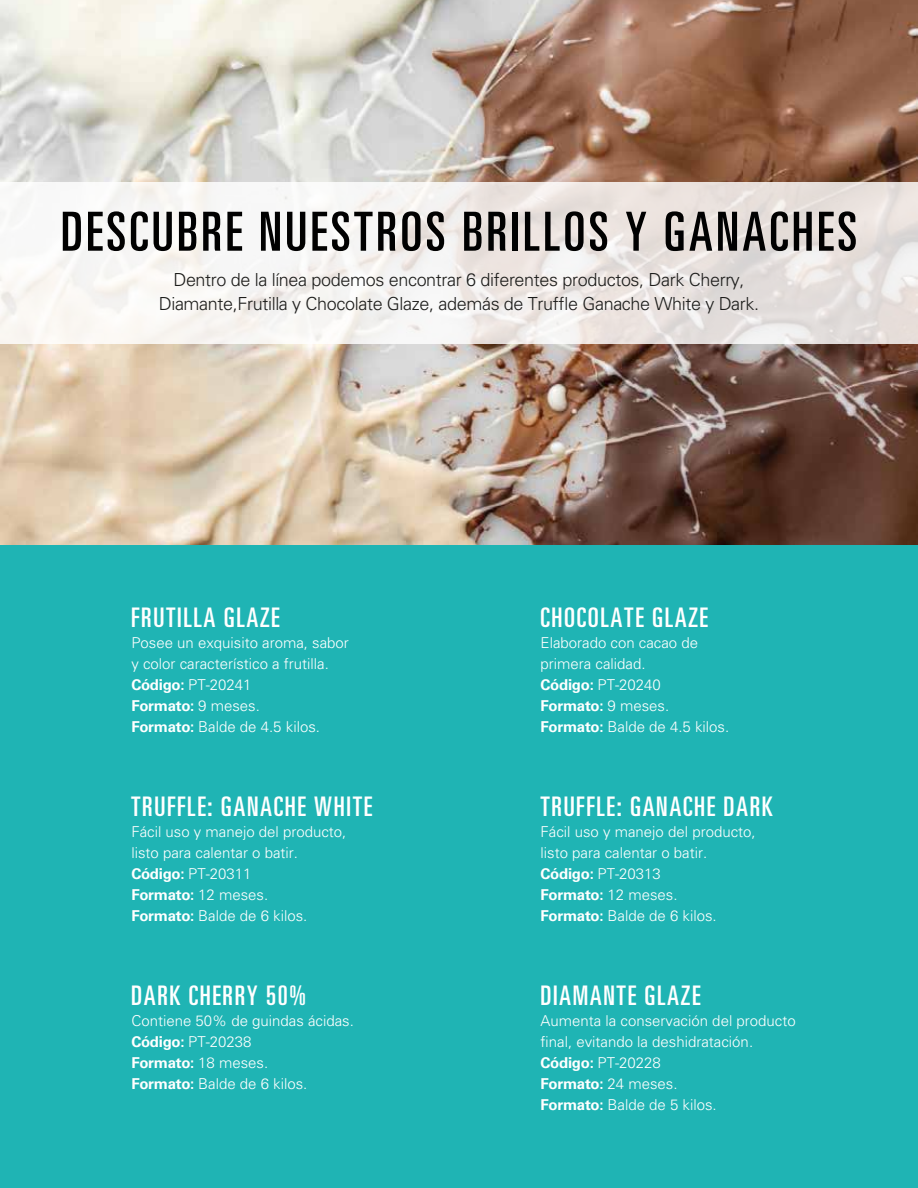
<style>
.page{position:relative;width:918px;height:1188px;background:#fff}
.page>*{position:absolute;margin:0;border:0;box-sizing:border-box;transform-origin:0 0}
.t1{font:ultra-condensed 54px "Univers LT Std";letter-spacing:.06em;color:#010101}
.t2{font:ultra-condensed 27px "Univers LT Std";letter-spacing:.06em;color:#fff}
.t3{font:300 18px/24.3px "Univers LT Std";letter-spacing:-.02em;color:#1d1d1b;text-align:center}
.t4{font:300 15px/21px "Univers LT Std";color:#fff}
.s1{font-weight:700}
</style>
<div class="page">
<img style="left:0;top:0;width:918px;height:545px">
<div style="left:0;top:545px;width:918px;height:643px;background:#1fb4b4"></div>
<svg style="left:0;top:182px;width:918px;height:162px"></svg>
<h1 class="t1" style="left:61px;top:201px;width:798px">DESCUBRE NUESTROS BRILLOS Y GANACHES</h1>
<p class="t3" style="left:159px;top:267px;width:602px">Dentro de la línea podemos encontrar 6 diferentes productos, Dark Cherry,<br>Diamante,Frutilla y Chocolate Glaze, además de Truffle Ganache White y Dark.</p>
<h2 class="t2" style="left:131px;top:602px;width:150px">FRUTILLA GLAZE</h2>
<p class="t4" style="left:131px;top:632px;width:219px">Posee un exquisito aroma, sabor y color característico a frutilla.<br><span class="s1">Código:</span> PT-20241<br><span class="s1">Formato:</span> 9 meses.<br><span class="s1">Formato:</span> Balde de 4.5 kilos.</p>
<h2 class="t2" style="left:131px;top:792px;width:243px">TRUFFLE: GANACHE WHITE</h2>
<p class="t4" style="left:131px;top:821px;width:217px">Fácil uso y manejo del producto, listo para calentar o batir.<br><span class="s1">Código:</span> PT-20311<br><span class="s1">Formato:</span> 12 meses.<br><span class="s1">Formato:</span> Balde de 6 kilos.</p>
<h2 class="t2" style="left:131px;top:980px;width:176px">DARK CHERRY 50%</h2>
<p class="t4" style="left:131px;top:1010px;width:224px">Contiene 50% de guindas ácidas.<br><span class="s1">Código:</span> PT-20238<br><span class="s1">Formato:</span> 18 meses.<br><span class="s1">Formato:</span> Balde de 6 kilos.</p>
<h2 class="t2" style="left:540px;top:602px;width:169px">CHOCOLATE GLAZE</h2>
<p class="t4" style="left:541px;top:632px;width:190px">Elaborado con cacao de primera calidad.<br><span class="s1">Código:</span> PT-20240<br><span class="s1">Formato:</span> 9 meses.<br><span class="s1">Formato:</span> Balde de 4.5 kilos.</p>
<h2 class="t2" style="left:540px;top:792px;width:234px">TRUFFLE: GANACHE DARK</h2>
<p class="t4" style="left:541px;top:821px;width:217px">Fácil uso y manejo del producto, listo para calentar o batir.<br><span class="s1">Código:</span> PT-20313<br><span class="s1">Formato:</span> 12 meses.<br><span class="s1">Formato:</span> Balde de 6 kilos.</p>
<h2 class="t2" style="left:540px;top:980px;width:162px">DIAMANTE GLAZE</h2>
<p class="t4" style="left:541px;top:1010px;width:257px">Aumenta la conservación del producto final, evitando la deshidratación.<br><span class="s1">Código:</span> PT-20228<br><span class="s1">Formato:</span> 24 meses.<br><span class="s1">Formato:</span> Balde de 5 kilos.</p>
</div>
